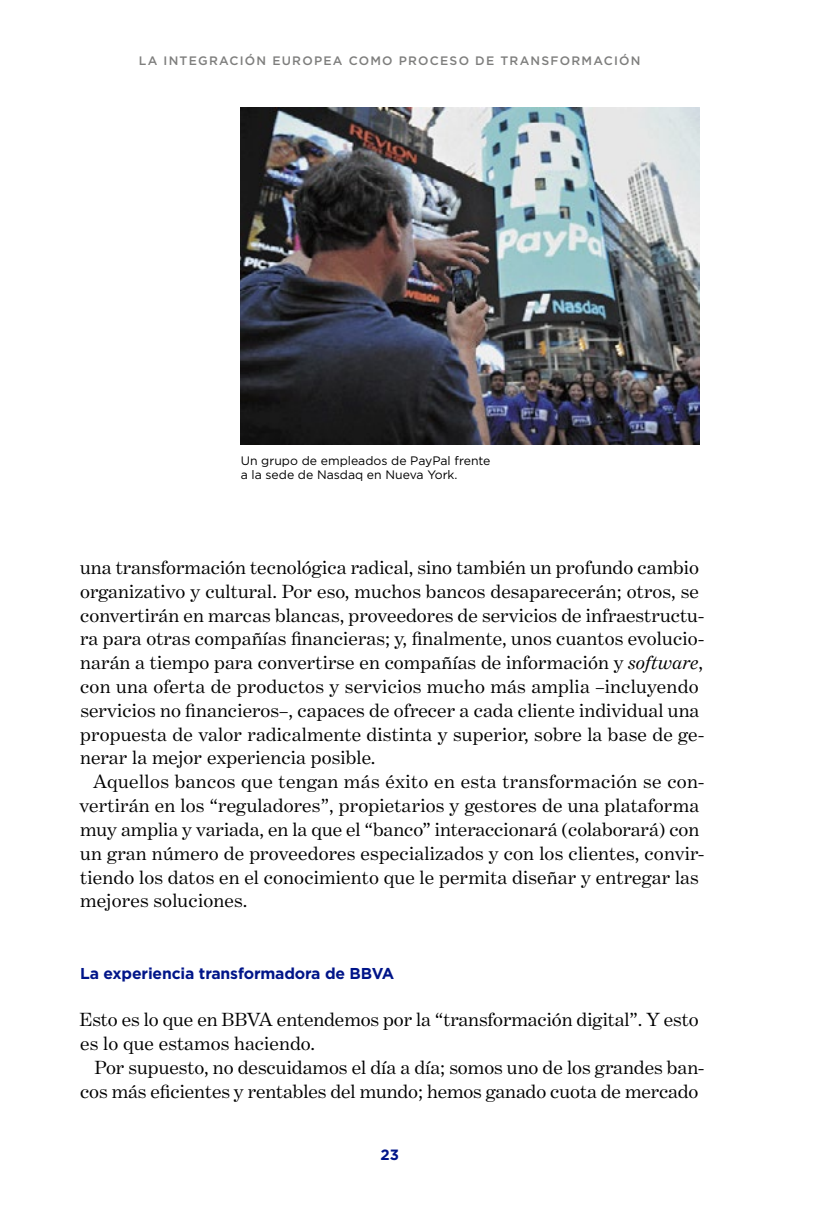
<style>
.page{position:relative;width:834px;height:1216px;background:#fff}
.page>*{position:absolute;margin:0;border:0;box-sizing:border-box;transform-origin:0 0}
.t1{font:19.25px/23.8px "Benton Modern One";letter-spacing:.005em;color:#000;scale:1.04 1}
.t2{font:700 15.75px "Gotham";letter-spacing:-.01em;color:#001589}
.t3{font:700 14.88px "Gotham";color:#001589}
.t4{font:12.25px/14.7px "Gotham";color:#000}
.t5{font:500 12.25px "Gotham";letter-spacing:.1em;color:#7e7e7d}
.s1{font-style:italic}
</style>
<div class="page">
<img style="left:241px;top:108px;width:458px;height:336px">
<p class="t5" style="left:139px;top:53px;width:503px">LA INTEGRACIÓN EUROPEA COMO PROCESO DE TRANSFORMACIÓN</p>
<p class="t4" style="left:241px;top:453px;width:251px">Un grupo de empleados de PayPal frente a la sede de Nasdaq en Nueva York.</p>
<p class="t1" style="left:80px;top:555px;width:601px">una transformación tecnológica radical, sino también un profundo cambio organizativo y cultural. Por eso, muchos bancos desaparecerán; otros, se convertirán en marcas blancas, proveedores de servicios de infraestructu&shy;ra para otras compañías financieras; y, finalmente, unos cuantos evolucio&shy;narán a tiempo para convertirse en compañías de información y <span class="s1">software</span>, con una oferta de productos y servicios mucho más amplia –incluyendo servicios no financieros–, capaces de ofrecer a cada cliente individual una propuesta de valor radicalmente distinta y superior, sobre la base de ge&shy;nerar la mejor experiencia posible.</p>
<p class="t1" style="left:79px;top:769px;width:602px;text-indent:14px">Aquellos bancos que tengan más éxito en esta transformación se con&shy;vertirán en los “reguladores”, propietarios y gestores de una plataforma muy amplia y variada, en la que el “banco” interaccionará (colaborará) con un gran número de proveedores especializados y con los clientes, convir&shy;tiendo los datos en el conocimiento que le permita diseñar y entregar las mejores soluciones.</p>
<p class="t2" style="left:80px;top:964px;width:315px">La experiencia transformadora de BBVA</p>
<p class="t1" style="left:80px;top:1007px;width:596px">Esto es lo que en BBVA entendemos por la “transformación digital”. Y esto es lo que estamos haciendo.</p>
<p class="t1" style="left:80px;top:1055px;width:601px;text-align:right">Por supuesto, no descuidamos el día a día; somos uno de los grandes ban&shy;cos más eficientes y rentables del mundo; hemos ganado cuota de mercado</p>
<p class="t3" style="left:380px;top:1145px;width:20px">23</p>
</div>
